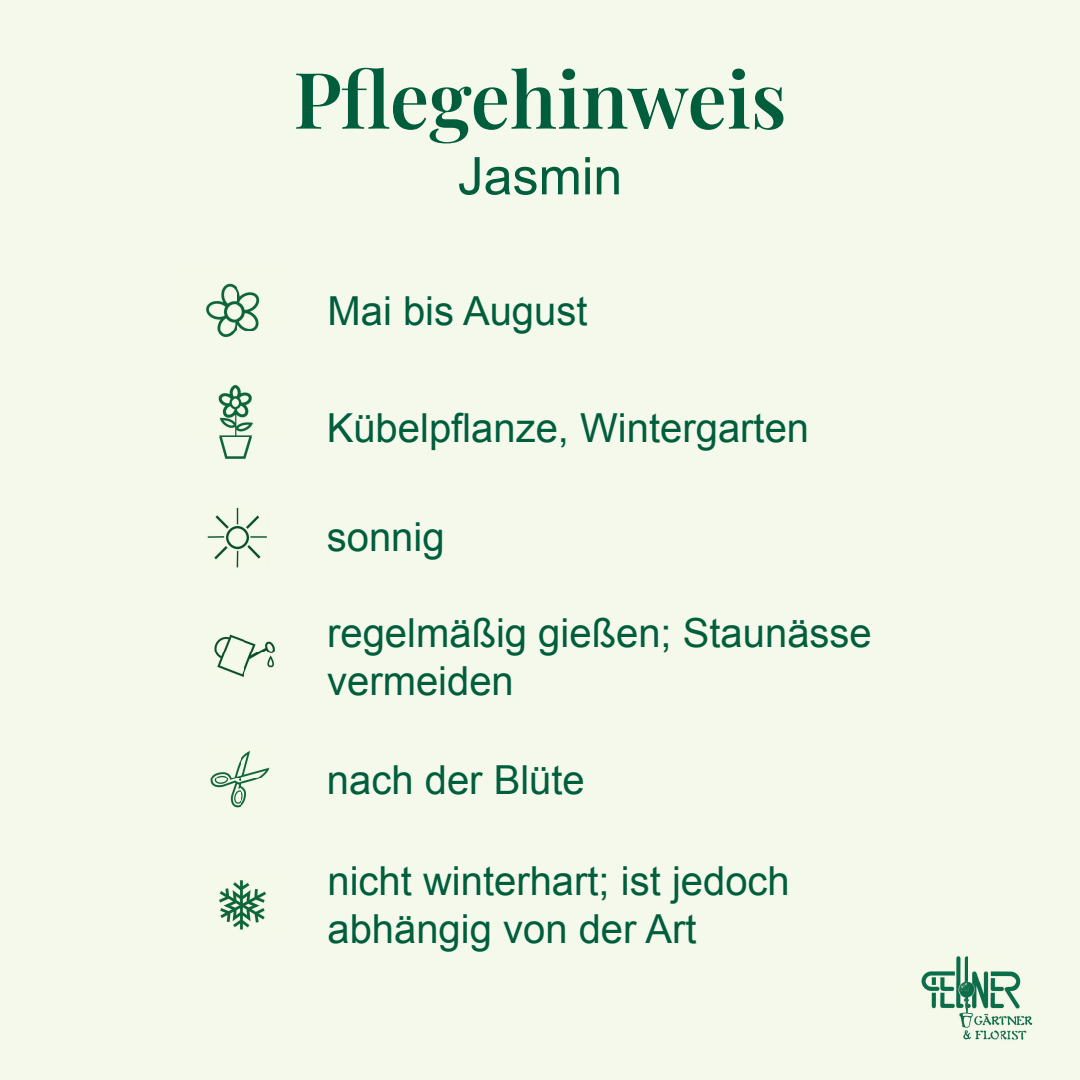
<style>
.page{position:relative;width:1080px;height:1080px;background:#f4f9eb}
.page>*{position:absolute;margin:0;border:0;box-sizing:border-box;transform-origin:0 0}
.t1{font:600 78px "Playfair Display";color:#005e3d}
.t2{font:52px "Arial";color:#005e3d}
.t3{font:40px/48px "Arial";color:#005e3d}
</style>
<div class="page">
<img style="left:218px;top:384px;width:35px;height:75px">
<img style="left:214px;top:634px;width:61px;height:43px">
<img style="left:208px;top:507px;width:59px;height:60px">
<img style="left:921px;top:956px;width:112px;height:84px">
<img style="left:210px;top:751px;width:60px;height:57px">
<img style="left:219px;top:880px;width:47px;height:50px">
<img style="left:206px;top:283px;width:54px;height:54px">
<h1 class="t1" style="left:293px;top:38px;width:495px">Pflegehinweis</h1>
<h2 class="t2" style="left:458px;top:142px;width:166px">Jasmin</h2>
<p class="t3" style="left:327px;top:288px;width:262px">Mai bis August</p>
<p class="t3" style="left:327px;top:405px;width:484px">Kübelpflanze, Wintergarten</p>
<p class="t3" style="left:327px;top:513px;width:119px">sonnig</p>
<p class="t3" style="left:327px;top:609px;width:546px">regelmäßig gießen; Staunässe vermeiden</p>
<p class="t3" style="left:327px;top:756px;width:259px">nach der Blüte</p>
<p class="t3" style="left:327px;top:858px;width:464px">nicht winterhart; ist jedoch abhängig von der Art</p>
</div>
